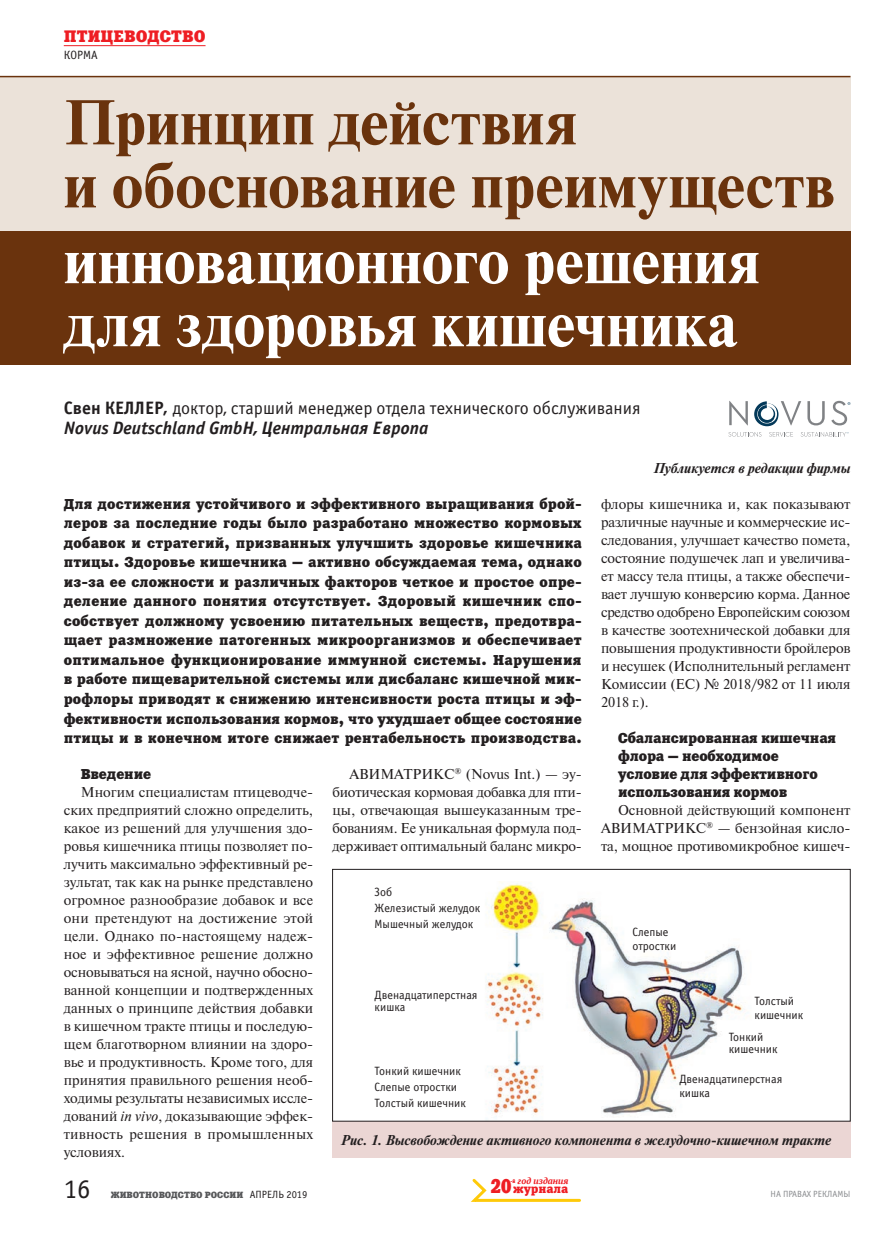
<style>
.page{position:relative;width:893px;height:1234px;background:#fff}
.page>*{position:absolute;margin:0;border:0;box-sizing:border-box;transform-origin:0 0}
.t1{font:700 63px/63px "Newton C";letter-spacing:.005em;color:#fff}
.t2{font:700 63px/63px "Newton C";letter-spacing:.005em;color:#6a330d}
.t3{font:27px "Officina Sans C";color:#231f20}
.t4{font:19.8px "Xenia C";color:#ee1d23;scale:.83 1}
.t5{font:18px/19.5px "Officina Sans C";color:#231f20}
.t6{font:16.5px "Xenia C";letter-spacing:.01em;color:#ee1d23}
.t7{font:14.25px/18px "Newton C";letter-spacing:-.01em;color:#231f20;text-align:justify}
.t8{font:14.25px/19.5px "Xenia C";letter-spacing:-.01em;color:#231f20}
.t9{font:italic 700 14.25px "Newton C";color:#231f20}
.t10{font:12px/16.2px "Officina Sans C";color:#231f20}
.t11{font:12px "Xenia C";color:#ee1d23}
.t12{font:9px "Xenia C";color:#57585a}
.t13{font:9px "Officina Sans C";color:#8a8c8f}
.t14{font:italic 700 9px "PT Serif";color:#ee1d23}
.s1{font-weight:700}
.s2{font-weight:700;font-style:italic}
.s3{font-style:italic}
.s4{font-family:"Officina Sans C";font-size:10.5px;color:#231f20}
</style>
<div class="page">
<hr style="left:64px;top:45px;width:142px;height:1px;background:#ee1d23">
<svg style="left:471px;top:1179px;width:110px;height:23px"></svg>
<div style="left:0;top:77px;width:850px;height:162px;background:#ebe2d9"></div>
<div style="left:0;top:231px;width:850px;height:134px;background:#6a330d"></div>
<hr style="left:0;top:76px;width:850px;height:1px;background:#6a330d">
<svg style="left:729px;top:401px;width:19px;height:24px"></svg>
<svg style="left:807px;top:401px;width:18px;height:24px"></svg>
<svg style="left:831px;top:401px;width:19px;height:24px"></svg>
<svg style="left:754px;top:401px;width:47px;height:25px"></svg>
<svg style="left:769px;top:432px;width:24px;height:4px"></svg>
<svg style="left:728px;top:432px;width:33px;height:4px"></svg>
<svg style="left:801px;top:432px;width:47px;height:4px"></svg>
<img style="left:487px;top:881px;width:257px;height:234px">
<div style="left:332px;top:1121px;width:518px;height:36px;background:#ebd6d4"></div>
<div style="left:332px;top:869px;width:518px;height:252px;border:1px solid #231f20"></div>
<p class="t6" style="left:64px;top:26px;width:143px">ПТИЦЕВОДСТВО</p>
<p class="t10" style="left:64px;top:47px;width:36px">КОРМА</p>
<h1 class="t2" style="left:64px;top:91px;width:772px">Принцип действия<br>и обоснование преимуществ</h1>
<h1 class="t1" style="left:64px;top:230px;width:697px">инновационного решения для здоровья кишечника</h1>
<p class="t5" style="left:64px;top:399px;width:578px"><span class="s1">Свен КЕЛЛЕР,</span> доктор, старший менеджер отдела технического обслуживания<br><span class="s2">Novus Deutschland GmbH, Центральная Европа</span></p>
<p class="t9" style="left:653px;top:460px;width:198px">Публикуется в редакции фирмы</p>
<p class="t8" style="left:64px;top:494px;width:520px;text-align:justify">Для достижения устойчивого и эффективного выращивания брой&shy;леров за последние годы было разработано множество кормовых добавок и стратегий, призванных улучшить здоровье кишечника птицы. Здоровье кишечника — активно обсуждаемая тема, однако из-за ее сложности и различных факторов четкое и простое опре&shy;деление данного понятия отсутствует. Здоровый кишечник спо&shy;собствует должному усвоению питательных веществ, предотвра&shy;щает размножение патогенных микроорганизмов и обеспечивает оптимальное функционирование иммунной системы. Нарушения в работе пищеварительной системы или дисбаланс кишечной мик&shy;рофлоры приводят к снижению интенсивности роста птицы и эф&shy;фективности использования кормов, что ухудшает общее состояние птицы и в конечном итоге снижает рентабельность производства.</p>
<p class="t7" style="left:601px;top:495px;width:251px">флоры кишечника и, как показывают различные научные и коммерческие ис&shy;следования, улучшает качество помета, состояние подушечек лап и увеличива&shy;ет массу тела птицы, а также обеспечи&shy;вает лучшую конверсию корма. Данное средство одобрено Европейским союзом в качестве зоотехнической добавки для повышения продуктивности бройлеров и несушек (Исполнительный регламент Комиссии (ЕС) № 2018/982 от 11 июля 2018 г.).</p>
<p class="t8" style="left:618px;top:729px;width:220px;line-height:18px">Сбалансированная кишечная флора — необходимое условие для эффективного использования кормов</p>
<p class="t7" style="left:601px;top:801px;width:251px;text-indent:17px">Основной действующий компонент АВИМАТРИКС<sup>®</sup> — бензойная кисло&shy;та, мощное противомикробное кишеч-</p>
<p class="t7" style="left:332px;top:765px;width:251px;text-indent:17px">АВИМАТРИКС<sup>®</sup> (Novus Int.) — эу&shy;биотическая кормовая добавка для пти&shy;цы, отвечающая вышеуказанным тре&shy;бованиям. Ее уникальная формула под&shy;держивает оптимальный баланс микро-</p>
<p class="t8" style="left:81px;top:764px;width:72px">Введение</p>
<p class="t7" style="left:64px;top:783px;width:251px;text-indent:17px">Многим специалистам птицеводче&shy;ских предприятий сложно определить, какое из решений для улучшения здо&shy;ровья кишечника птицы позволяет по&shy;лучить максимально эффективный ре&shy;зультат, так как на рынке представлено огромное разнообразие добавок и все они претендуют на достижение этой цели. Однако по-настоящему надеж&shy;ное и эффективное решение должно основываться на ясной, научно обосно&shy;ванной концепции и подтвержденных данных о принципе действия добавки в кишечном тракте птицы и последую&shy;щем благотворном влиянии на здоро&shy;вье и продуктивность. Кроме того, для принятия правильного решения необ&shy;ходимы результаты независимых иссле&shy;дований <span class="s3">in vivo</span>, доказывающие эффек&shy;тивность решения в промышленных условиях.</p>
<p class="t10" style="left:375px;top:883px;width:107px">Зоб<br>Железистый желудок<br>Мышечный желудок</p>
<p class="t10" style="left:633px;top:925px;width:45px;line-height:13.5px">Слепые отростки</p>
<p class="t10" style="left:375px;top:988px;width:104px;line-height:12px">Двенадцатиперстная кишка</p>
<p class="t10" style="left:754px;top:994px;width:50px;line-height:13.5px">Толстый кишечник</p>
<p class="t10" style="left:729px;top:1030px;width:50px;line-height:12px">Тонкий кишечник</p>
<p class="t10" style="left:375px;top:1062px;width:93px">Тонкий кишечник<br>Слепые отростки<br>Толстый кишечник</p>
<p class="t10" style="left:679px;top:1072px;width:104px;line-height:13.5px">Двенадцатиперстная кишка</p>
<p class="t9" style="left:341px;top:1132px;width:492px">Рис. 1. Высвобождение активного компонента в желудочно-кишечном тракте</p>
<h2 class="t3" style="left:64px;top:1174px;width:28px">16</h2>
<p class="t12" style="left:111px;top:1188px;width:198px">ЖИВОТНОВОДСТВО РОССИИ <span class="s4">АПРЕЛЬ 2019</span></p>
<h3 class="t4" style="left:491px;top:1173px;width:26px">20</h3>
<p class="t14" style="left:510px;top:1174px;width:59px"><sup>-й</sup> год издания</p>
<p class="t11" style="left:513px;top:1181px;width:57px">журнала</p>
<p class="t13" style="left:770px;top:1188px;width:81px">НА ПРАВАХ РЕКЛАМЫ</p>
</div>
